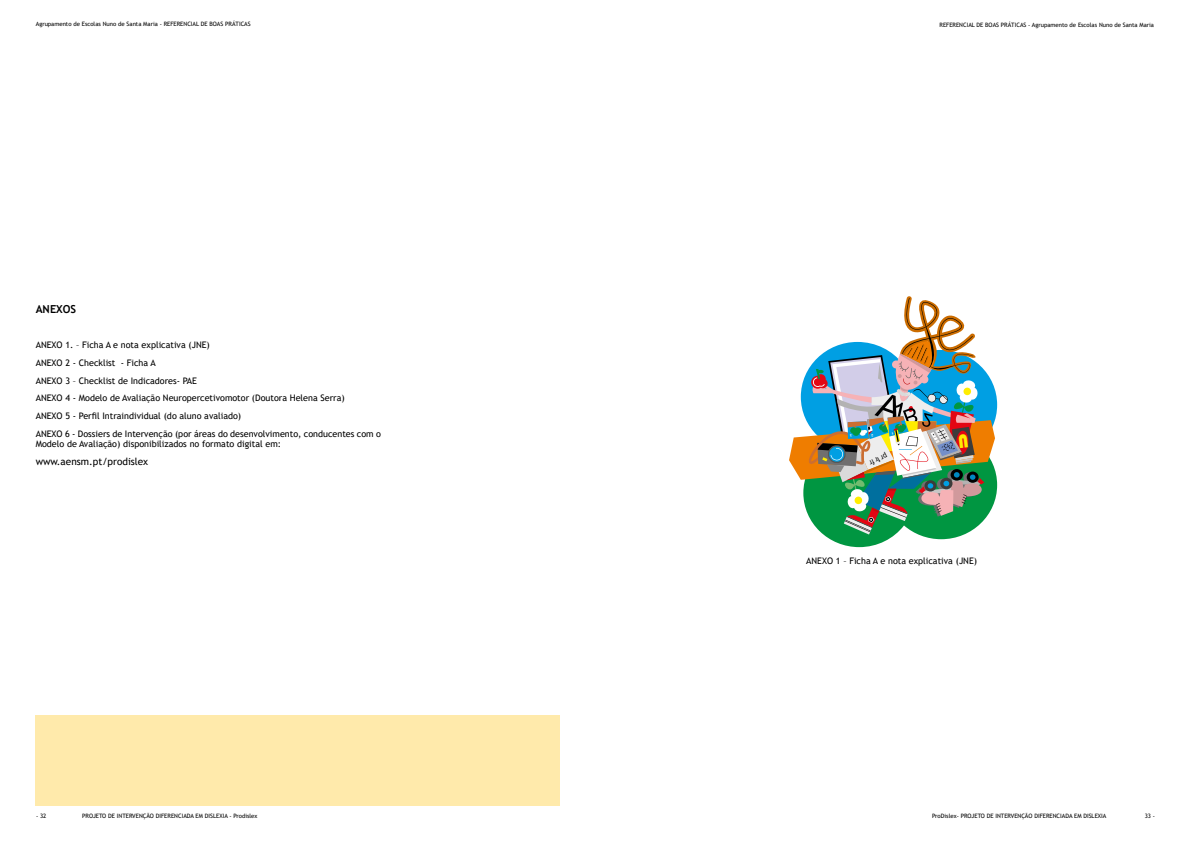
<style>
.page{position:relative;width:1191px;height:842px;background:#fff}
.page>*{position:absolute;margin:0;border:0;box-sizing:border-box;transform-origin:0 0}
.t1{font:700 11px "Trebuchet MS";color:#000}
.t2{font:10px "Trebuchet MS";color:#000}
.t3{font:9px/17.7px "Trebuchet MS";color:#000}
.t4{font:7.7px "Arial";color:#000;scale:.9 1}
.t5{font:6px "Trebuchet MS";color:#000}
</style>
<div class="page">
<div style="left:36px;top:715px;width:524px;height:90px;background:#ffeaab"></div>
<svg style="left:789px;top:296px;width:208px;height:251px"></svg>
<p class="t5" style="left:36px;top:20px;width:216px">Agrupamento de Escolas Nuno de Santa Maria - REFERENCIAL DE BOAS PRÁTICAS</p>
<p class="t5" style="left:939px;top:21px;width:216px">REFERENCIAL DE BOAS PRÁTICAS - Agrupamento de Escolas Nuno de Santa Maria</p>
<p class="t1" style="left:36px;top:302px;width:42px">ANEXOS</p>
<p class="t3" style="left:36px;top:336px;width:347px">ANEXO 1. – Ficha A e nota explicativa (JNE)<br>ANEXO 2 - Checklist - Ficha A<br>ANEXO 3 – Checklist de Indicadores- PAE<br>ANEXO 4 - Modelo de Avaliação Neuropercetivomotor (Doutora Helena Serra)<br>ANEXO 5 - Perfil Intraindividual (do aluno avaliado)<br>ANEXO 6 - Dossiers de Intervenção (por áreas do desenvolvimento, conducentes com o</p>
<p class="t3" style="left:36px;top:434px;width:247px">Modelo de Avaliação) disponibilizados no formato digital em:</p>
<p class="t2" style="left:36px;top:455px;width:114px">www.aensm.pt/prodislex</p>
<p class="t4" style="left:889px;top:461px;width:22px;rotate:157deg">rp rt rf</p>
<p class="t3" style="left:806px;top:552px;width:172px">ANEXO 1 – Ficha A e nota explicativa (JNE)</p>
<p class="t5" style="left:36px;top:811px;width:12px">- 32</p>
<p class="t5" style="left:82px;top:812px;width:177px">PROJETO DE INTERVENÇÃO DIFERENCIADA EM DISLEXIA - Prodislex</p>
<p class="t5" style="left:932px;top:812px;width:176px">ProDislex- PROJETO DE INTERVENÇÃO DIFERENCIADA EM DISLEXIA</p>
<p class="t5" style="left:1144px;top:811px;width:12px">33 -</p>
</div>
